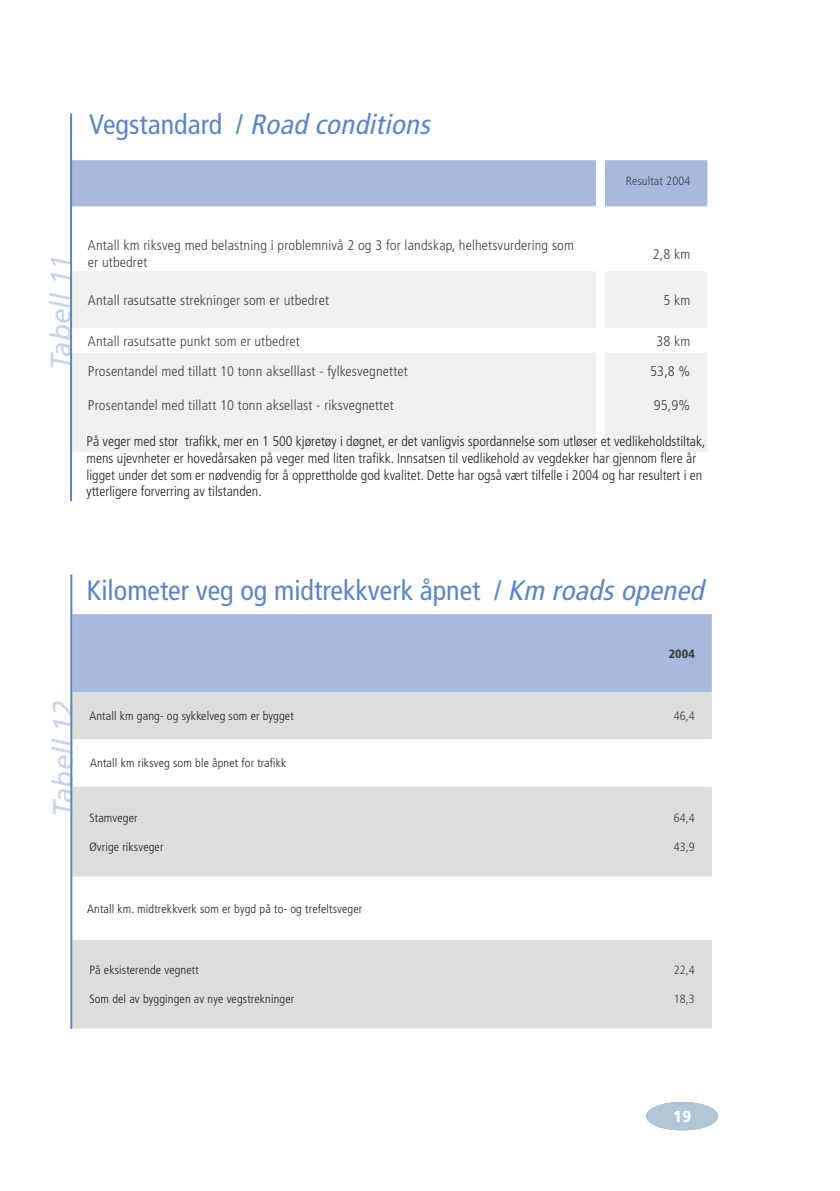
<style>
.page{position:relative;width:840px;height:1191px;background:#fff}
.page>*{position:absolute;margin:0;border:0;box-sizing:border-box;transform-origin:0 0}
.t1{font:condensed 28px "Frutiger";color:#5c86c2}
.t2{font:italic condensed 28px "Frutiger";color:#5c86c2}
.t3{font:italic 28px "Frutiger";color:#c8d2e9}
.t4{font:900 condensed 16px "Frutiger";color:#fff}
.t5{font:300 condensed 14px/16.8px "Frutiger";color:#231f20}
.t6{font:300 condensed 14px/16.8px "Frutiger";letter-spacing:.01em;color:#3f3f40}
.t7{font:300 condensed 12px "Frutiger";letter-spacing:.01em;color:#231f20}
.t8{font:300 condensed 12px "Frutiger";letter-spacing:.01em;color:#3f3f40}
.t9{font:900 condensed 12px "Frutiger";color:#3f3f40}
.s1{font-style:normal}
.s2{font-style:italic}
</style>
<div class="page">
<div style="left:72px;top:160px;width:635px;height:46px;background:#a7b9dd"></div>
<div style="left:596px;top:160px;width:8px;height:46px;background:#fff"></div>
<svg style="left:72px;top:206px;width:635px;height:30px"></svg>
<svg style="left:72px;top:271px;width:635px;height:181px;fill:#eff0f0"></svg>
<div style="left:72px;top:614px;width:639px;height:78px;background:#a7b9dd"></div>
<div style="left:72px;top:692px;width:639px;height:336px;background:#dddddb"></div>
<svg style="left:72px;top:739px;width:639px;height:201px"></svg>
<hr style="left:70px;top:574px;width:2px;height:454px;background:#5c86c2">
<hr style="left:70px;top:113px;width:2px;height:388px;background:#5c86c2">
<div style="left:645px;top:1102px;width:72px;height:28px;background:#b0c6d6;border-radius:50%"></div>
<h1 class="t2" style="left:89px;top:108px;width:349px"><span class="s1">Ve g s t a n d a r d /</span> Road conditions</h1>
<p class="t8" style="left:625px;top:174px;width:66px">Resultat 2004</p>
<h1 class="t3" style="left:44px;top:370px;width:118px;rotate:-90deg">Tabell 11</h1>
<p class="t6" style="left:88px;top:237px;width:487px">Antall km riksveg med belastning i problemnivå 2 og 3 for landskap, helhetsvurdering som er utbedret</p>
<p class="t6" style="left:652px;top:246px;width:39px">2,8 km</p>
<p class="t6" style="left:88px;top:292px;width:242px">Antall rasutsatte strekninger som er utbedret</p>
<p class="t6" style="left:663px;top:292px;width:28px">5 km</p>
<p class="t6" style="left:88px;top:333px;width:213px">Antall rasutsatte punkt som er utbedret</p>
<p class="t6" style="left:656px;top:333px;width:35px">38 km</p>
<p class="t6" style="left:88px;top:363px;width:321px">Prosentandel med tillatt 10 tonn akselllast - fylkesvegnettet</p>
<p class="t6" style="left:649px;top:363px;width:42px">53,8 %</p>
<p class="t6" style="left:88px;top:397px;width:307px">Prosentandel med tillatt 10 tonn aksellast - riksvegnettet</p>
<p class="t6" style="left:653px;top:397px;width:38px">95,9%</p>
<p class="t5" style="left:86px;top:433px;width:620px">På veger med stor trafikk, mer en 1 500 kjøretøy i døgnet, er det vanligvis spordannelse som utløser et vedlikeholdstiltak, mens ujevnheter er hovedårsaken på veger med liten trafikk. Innsatsen til vedlikehold av vegdekker har gjennom flere år ligget under det som er nødvendig for å opprettholde god kvalitet. Dette har også vært tilfelle i 2004 og har resultert i en ytterligere forverring av tilstanden.</p>
<h1 class="t1" style="left:87px;top:574px;width:624px">Kilometer veg og midtrekkverk åpnet / <span class="s2">Km roadsopened</span></h1>
<p class="t9" style="left:668px;top:646px;width:28px">2004</p>
<h1 class="t3" style="left:47px;top:816px;width:118px;rotate:-90deg">Tabell 12</h1>
<p class="t7" style="left:89px;top:709px;width:206px">Antall km gang- og sykkelveg som er bygget</p>
<p class="t8" style="left:673px;top:709px;width:23px">46,4</p>
<p class="t7" style="left:90px;top:756px;width:197px">Antall km riksveg som ble åpnet for trafikk</p>
<p class="t7" style="left:89px;top:811px;width:50px">Stamveger</p>
<p class="t7" style="left:89px;top:839px;width:76px">Øvrige riksveger</p>
<p class="t8" style="left:673px;top:811px;width:23px">64,4</p>
<p class="t8" style="left:673px;top:839px;width:23px">43,9</p>
<p class="t7" style="left:87px;top:902px;width:276px">Antall km. midtrekkverk som er bygd på to- og trefeltsveger</p>
<p class="t7" style="left:89px;top:963px;width:111px">På eksisterende vegnett</p>
<p class="t7" style="left:89px;top:992px;width:206px">Som del av byggingen av nye vegstrekninger</p>
<p class="t8" style="left:673px;top:963px;width:23px">22,4</p>
<p class="t8" style="left:673px;top:992px;width:23px">18,3</p>
<p class="t4" style="left:673px;top:1106px;width:19px">19</p>
</div>
